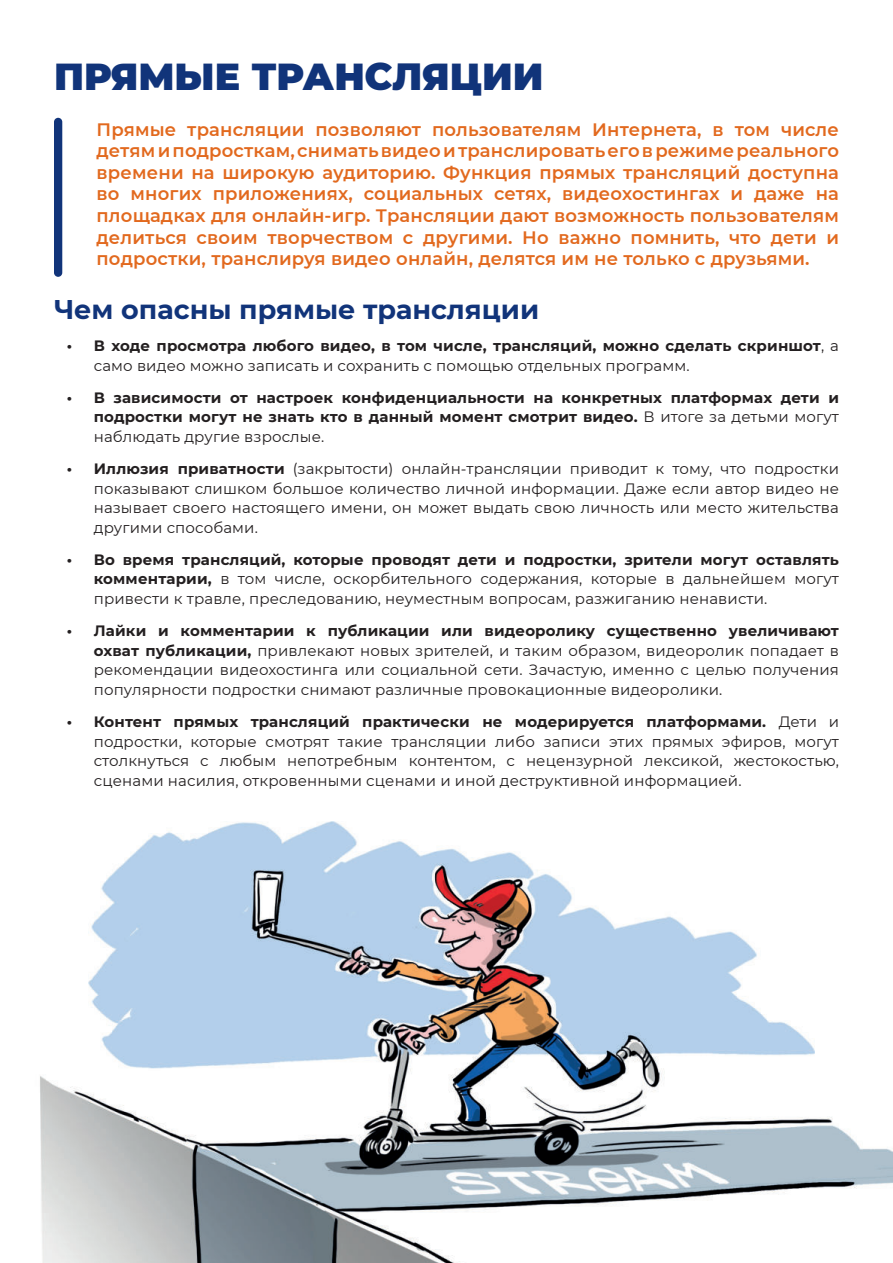
<style>
.page{position:relative;width:893px;height:1263px;background:#fff}
.page>*{position:absolute;margin:0;border:0;box-sizing:border-box;transform-origin:0 0}
.t1{font:900 37.5px "Montserrat";color:#11347a}
.t2{font:700 27px "Montserrat";color:#11347a}
.t3{font:600 18px/21.6px "Montserrat";letter-spacing:.01em;color:#e2691e;text-align:justify}
.t4{font:15px/19.5px "Montserrat";letter-spacing:.01em;color:#231f20;text-align:justify}
.t5{font:700 15px/19.5px "Montserrat";letter-spacing:.01em;color:#231f20}
.s1{font-weight:400}
.s2{font-weight:700}
</style>
<div class="page">
<div style="left:54px;top:118px;width:8px;height:159px;background:#11347a;border-radius:4px"></div>
<img style="left:40px;top:821px;width:853px;height:442px">
<h1 class="t1" style="left:54px;top:49px;width:491px">ПРЯМЫЕ ТРАНСЛЯЦИИ</h1>
<p class="t3" style="left:97px;top:118px;width:744px">Прямые трансляции позволяют пользователям Интернета, в том числе детям и подросткам, снимать видео и транслировать его в режиме реального времени на широкую аудиторию. Функция прямых трансляций доступна во многих приложениях, социальных сетях, видеохостингах и даже на площадках для онлайн-игр. Трансляции дают возможность пользователям делиться своим творчеством с другими. Но важно помнить, что дети и подростки, транслируя видео онлайн, делятся им не только с друзьями.</p>
<h2 class="t2" style="left:54px;top:290px;width:487px">Чем опасны прямые трансляции</h2>
<p class="t5" style="left:94px;top:335px;width:747px;text-indent:-27px">• В ходе просмотра любого видео, в том числе, трансляций, можно сделать скриншот<span class="s1">, а само видео можно записать и сохранить с помощью отдельных программ.</span></p>
<p class="t5" style="left:94px;top:387px;width:747px;text-align:justify;text-indent:-27px">• В зависимости от настроек конфиденциальности на конкретных платформах дети и подростки могут не знать кто в данный момент смотрит видео. <span class="s1">В итоге за детьми могут наблюдать другие взрослые.</span></p>
<p class="t4" style="left:94px;top:459px;width:747px;text-indent:-27px"><span class="s2">• Иллюзия приватности</span> (закрытости) онлайн-трансляции приводит к тому, что подростки показывают слишком большое количество личной информации. Даже если автор видео не называет своего настоящего имени, он может выдать свою личность или место жительства другими способами.</p>
<p class="t4" style="left:94px;top:549px;width:747px;text-indent:-27px"><span class="s2">• Во время трансляций, которые проводят дети и подростки, зрители могут оставлять комментарии,</span> в том числе, оскорбительного содержания, которые в дальнейшем могут привести к травле, преследованию, неуместным вопросам, разжиганию ненависти.</p>
<p class="t4" style="left:94px;top:621px;width:747px;text-indent:-27px"><span class="s2">• Лайки и комментарии к публикации или видеоролику существенно увеличивают охват публикации,</span> привлекают новых зрителей, и таким образом, видеоролик попадает в рекомендации видеохостинга или социальной сети. Зачастую, именно с целью получения популярности подростки снимают различные провокационные видеоролики.</p>
<p class="t4" style="left:94px;top:711px;width:747px;text-indent:-27px"><span class="s2">• Контент прямых трансляций практически не модерируется платформами.</span> Дети и подростки, которые смотрят такие трансляции либо записи этих прямых эфиров, могут столкнуться с любым непотребным контентом, с нецензурной лексикой, жестокостью, сценами насилия, откровенными сценами и иной деструктивной информацией.</p>
</div>
